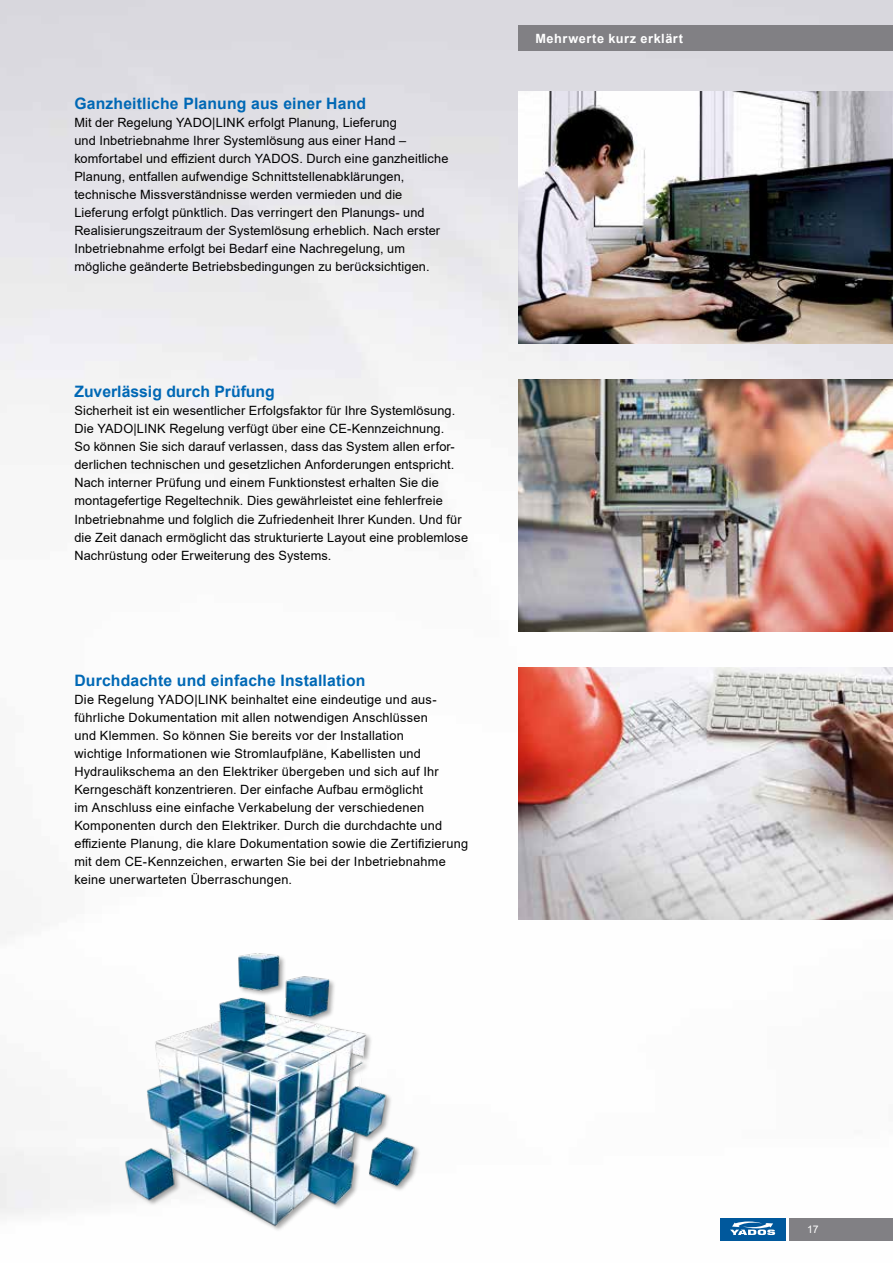
<style>
.page{position:relative;width:893px;height:1263px;background:#fff}
.page>*{position:absolute;margin:0;border:0;box-sizing:border-box;transform-origin:0 0}
.t1{font:700 15.75px "Arial";letter-spacing:.01em;color:#0068b5}
.t2{font:12.75px/18px "Arial";letter-spacing:.01em;color:#000}
.t3{font:700 12.75px "Arial";letter-spacing:.04em;color:#fff}
.t4{font:10.5px "Arial";color:#fff}
</style>
<div class="page">
<img style="left:0;top:0;width:893px;height:1241px">
<img style="left:107px;top:945px;width:313px;height:296px">
<div style="left:518px;top:26px;width:375px;height:25px;background:#818084"></div>
<img style="left:518px;top:379px;width:375px;height:252px">
<img style="left:518px;top:91px;width:375px;height:252px">
<img style="left:518px;top:667px;width:375px;height:252px">
<div style="left:789px;top:1218px;width:104px;height:23px;background:#818084"></div>
<div style="left:720px;top:1218px;width:65px;height:23px;background:#00589c"></div>
<svg style="left:730px;top:1221px;width:45px;height:14px"></svg>
<p class="t1" style="left:74px;top:93px;width:293px">Ganzheitliche Planung aus einer Hand</p>
<p class="t2" style="left:74px;top:114px;width:376px">Mit der Regelung YADO|LINK erfolgt Planung, Lieferung<br>und Inbetriebnahme Ihrer Systemlösung aus einer Hand – komfortabel und effizient durch YADOS. Durch eine ganzheitliche Planung, entfallen aufwendige Schnittstellenabklärungen, technische Missverständnisse werden vermieden und die Lieferung erfolgt pünktlich. Das verringert den Planungs- und Realisierungszeitraum der Systemlösung erheblich. Nach erster Inbetriebnahme erfolgt bei Bedarf eine Nachregelung, um mögliche geänderte Betriebsbedingungen zu berücksichtigen.</p>
<p class="t1" style="left:74px;top:381px;width:202px">Zuverlässig durch Prüfung</p>
<p class="t2" style="left:74px;top:402px;width:395px">Sicherheit ist ein wesentlicher Erfolgsfaktor für Ihre Systemlösung.<br>Die YADO|LINK Regelung verfügt über eine CE-Kennzeichnung.<br>So können Sie sich darauf verlassen, dass das System allen erfor&shy;derlichen technischen und gesetzlichen Anforderungen entspricht.<br>Nach interner Prüfung und einem Funktionstest erhalten Sie die montagefertige Regeltechnik. Dies gewährleistet eine fehlerfreie Inbetriebnahme und folglich die Zufriedenheit Ihrer Kunden. Und für die Zeit danach ermöglicht das strukturierte Layout eine problemlose Nachrüstung oder Erweiterung des Systems.</p>
<p class="t1" style="left:74px;top:669px;width:292px">Durchdachte und einfache Installation</p>
<p class="t2" style="left:74px;top:690px;width:395px">Die Regelung YADO|LINK beinhaltet eine eindeutige und aus&shy;führliche Dokumentation mit allen notwendigen Anschlüssen<br>und Klemmen. So können Sie bereits vor der Installation<br>wichtige Informationen wie Stromlaufpläne, Kabellisten und Hydraulikschema an den Elektriker übergeben und sich auf Ihr Kerngeschäft konzentrieren. Der einfache Aufbau ermöglicht<br>im Anschluss eine einfache Verkabelung der verschiedenen Komponenten durch den Elektriker. Durch die durchdachte und effiziente Planung, die klare Dokumentation sowie die Zertifizierung mit dem CE-Kennzeichen, erwarten Sie bei der Inbetriebnahme keine unerwarteten Überraschungen.</p>
<p class="t3" style="left:535px;top:30px;width:149px">Mehrwerte kurz erklärt</p>
<p class="t4" style="left:807px;top:1222px;width:13px">17</p>
</div>
